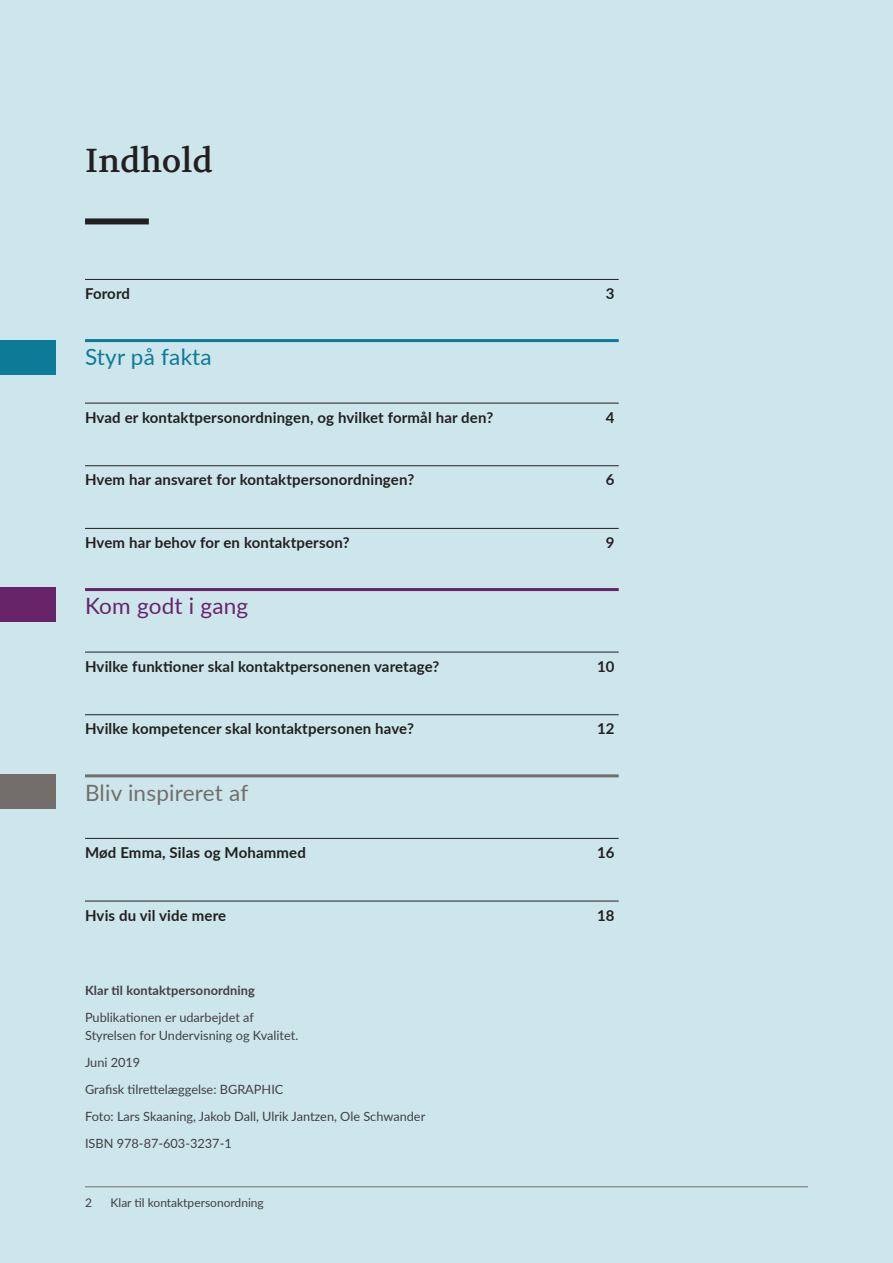
<style>
.page{position:relative;width:893px;height:1263px;background:#cce6ec}
.page>*{position:absolute;margin:0;border:0;box-sizing:border-box;transform-origin:0 0}
._1_Overskrift_2{font:33px "Volkhov";color:#231f20}
._10_Indhold_0_fed_st{font:22.5px "Lato";letter-spacing:.01em;color:#736e6a}
._10_Indhold_0_fed_st-2{font:22.5px "Lato";letter-spacing:.01em;color:#682468}
._10_Indhold_0_fed_st-3{font:22.5px "Lato";letter-spacing:.01em;color:#0d7a98}
._10_Indhold_0{font:700 15px "Lato";letter-spacing:.01em;color:#231f20}
._10_Kolofon{font:12.75px/18px "Lato";color:#413f41}
._10_Kolofon-2{font:700 12.75px "Lato";letter-spacing:.01em;color:#413f41}
.t1{font:12px "Lato";color:#413f41}
</style>
<div class="page">
<div style="left:85px;top:218px;width:64px;height:6px;background:#231f20"></div>
<div style="left:0;top:341px;width:55px;height:34px;background:#0d7a98"></div>
<div style="left:0;top:588px;width:55px;height:34px;background:#682468"></div>
<div style="left:0;top:775px;width:55px;height:34px;background:#736e6a"></div>
<hr style="left:85px;top:279px;width:534px;height:1px;background:#231f20">
<hr style="left:85px;top:339px;width:534px;height:3px;background:#0d7a98">
<hr style="left:85px;top:403px;width:534px;height:1px;background:#231f20">
<hr style="left:85px;top:465px;width:534px;height:1px;background:#231f20">
<hr style="left:85px;top:528px;width:534px;height:1px;background:#231f20">
<hr style="left:85px;top:588px;width:534px;height:3px;background:#682468">
<hr style="left:85px;top:652px;width:534px;height:1px;background:#231f20">
<hr style="left:85px;top:714px;width:534px;height:1px;background:#231f20">
<hr style="left:85px;top:774px;width:534px;height:3px;background:#736e6a">
<hr style="left:85px;top:838px;width:534px;height:1px;background:#231f20">
<hr style="left:85px;top:901px;width:534px;height:1px;background:#231f20">
<hr style="left:85px;top:1186px;width:723px;height:1px;background:#736e6a">
<p class="_1_Overskrift_2" style="left:85px;top:140px;width:129px">Indhold</p>
<p class="_10_Indhold_0" style="left:85px;top:282px;width:47px">Forord</p>
<p class="_10_Indhold_0" style="left:606px;top:282px;width:10px">3</p>
<p class="_10_Indhold_0_fed_st-3" style="left:85px;top:341px;width:128px">Styr på fakta</p>
<p class="_10_Indhold_0" style="left:85px;top:406px;width:410px">Hvad er kontaktpersonordningen, og hvilket formål har den?</p>
<p class="_10_Indhold_0" style="left:606px;top:406px;width:10px">4</p>
<p class="_10_Indhold_0" style="left:85px;top:469px;width:331px">Hvem har ansvaret for kontaktpersonordningen?</p>
<p class="_10_Indhold_0" style="left:606px;top:469px;width:10px">6</p>
<p class="_10_Indhold_0" style="left:85px;top:531px;width:266px">Hvem har behov for en kontaktperson?</p>
<p class="_10_Indhold_0" style="left:606px;top:531px;width:10px">9</p>
<p class="_10_Indhold_0_fed_st-2" style="left:85px;top:590px;width:165px">Kom godt i gang</p>
<p class="_10_Indhold_0" style="left:85px;top:655px;width:356px">Hvilke funktioner skal kontaktpersonenen varetage?</p>
<p class="_10_Indhold_0" style="left:597px;top:655px;width:19px">10</p>
<p class="_10_Indhold_0" style="left:85px;top:718px;width:330px">Hvilke kompetencer skal kontaktpersonen have?</p>
<p class="_10_Indhold_0" style="left:597px;top:718px;width:19px">12</p>
<p class="_10_Indhold_0_fed_st" style="left:85px;top:776px;width:165px">Bliv inspireret af</p>
<p class="_10_Indhold_0" style="left:85px;top:841px;width:222px">Mød Emma, Silas og Mohammed</p>
<p class="_10_Indhold_0" style="left:597px;top:841px;width:19px">16</p>
<p class="_10_Indhold_0" style="left:85px;top:904px;width:143px">Hvis du vil vide mere</p>
<p class="_10_Indhold_0" style="left:597px;top:904px;width:19px">18</p>
<p class="_10_Kolofon-2" style="left:85px;top:981px;width:171px">Klar til kontaktpersonordning</p>
<p class="_10_Kolofon" style="left:85px;top:1008px;width:215px">Publikationen er udarbejdet af<br>Styrelsen for Undervisning og Kvalitet.</p>
<p class="_10_Kolofon" style="left:85px;top:1053px;width:57px">Juni 2019</p>
<p class="_10_Kolofon" style="left:85px;top:1080px;width:200px">Grafisk tilrettelæggelse: BGRAPHIC</p>
<p class="_10_Kolofon" style="left:85px;top:1107px;width:342px">Foto: Lars Skaaning, Jakob Dall, Ulrik Jantzen, Ole Schwander</p>
<p class="_10_Kolofon" style="left:85px;top:1134px;width:148px">ISBN 978-87-603-3237-1</p>
<p class="t1" style="left:85px;top:1194px;width:8px">2</p>
<p class="t1" style="left:111px;top:1194px;width:155px">Klar til kontaktpersonordning</p>
</div>
